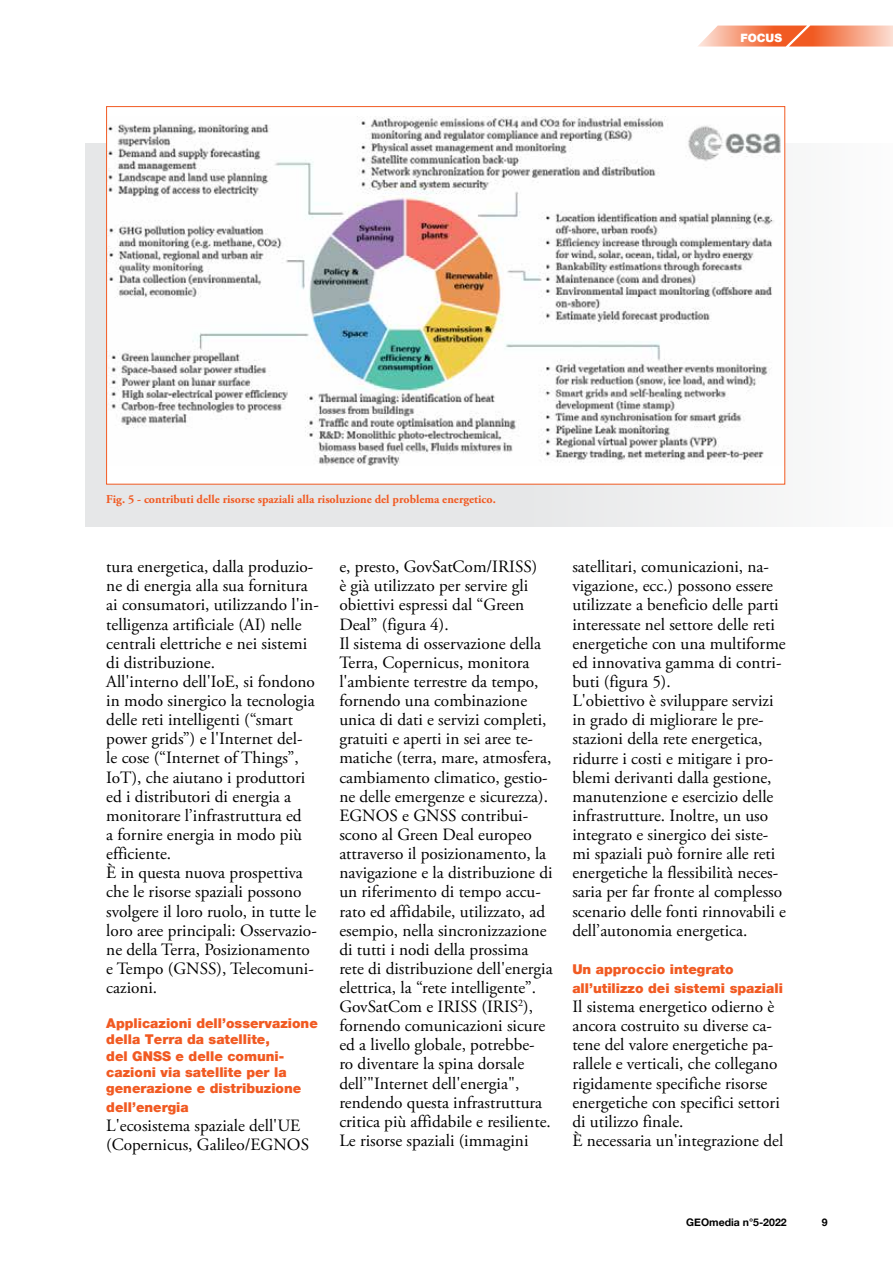
<style>
.page{position:relative;width:893px;height:1263px;background:#fff}
.page>*{position:absolute;margin:0;border:0;box-sizing:border-box;transform-origin:0 0}
.t1{font:17.25px/19.2px "Adobe Garamond Pro";letter-spacing:-.005em;color:#000}
.t2{font:17.25px/19.2px "Adobe Garamond Pro";letter-spacing:-.115em;color:#000}
.t3{font:900 13.5px/16.2px "Helvetica Neue";color:#f15a22}
.t4{font:700 12px "Adobe Garamond Pro";color:#f15a22}
.t5{font:900 11.55px "Helvetica Neue";color:#fff}
.t6{font:700 10.5px "Helvetica Neue";color:#000}
</style>
<div class="page">
<svg style="left:698px;top:26px;width:195px;height:21px;background:#f59875"></svg>
<div style="left:85px;top:144px;width:808px;height:383px;background:linear-gradient(to right,#e1dddc,#f6f3f2)"></div>
<div style="left:107px;top:107px;width:678px;height:377px;background:#fff"></div>
<img style="left:108px;top:117px;width:673px;height:348px">
<p class="t4" style="left:106px;top:492px;width:391px">Fig. 5 - contributi delle risorse spaziali alla risoluzione del problema energetico.</p>
<p class="t5" style="left:740px;top:31px;width:43px">FOCUS</p>
<p class="t1" style="left:106px;top:558px;width:214px">tura energetica, dalla produzio&shy;ne di energia alla sua fornitura ai consumatori, utilizzando l'in&shy;telligenza artificiale (AI) nelle centrali elettriche e nei sistemi di distribuzione.<br>All'interno dell'IoE, si fondono in modo sinergico la tecnologia delle reti intelligenti (“smart power grids”) e l'Internet del-<br>le cose (“Internet of Things”,<br>IoT), che aiutano i produttori ed i distributori di energia a monitorare l’infrastruttura ed<br>a fornire energia in modo più efficiente.<br>È in questa nuova prospettiva che le risorse spaziali possono svolgere il loro ruolo, in tutte le loro aree principali: Osservazio&shy;ne della Terra, Posizionamento e Tempo (GNSS), Telecomuni&shy;cazioni.</p>
<p class="t3" style="left:106px;top:1015px;width:213px">Applicazioni dell’osservazione della Terra da satellite,<br>del GNSS e delle comuni&shy;cazioni via satellite per la generazione e distribuzione</p>
<p class="t3" style="left:106px;top:1099px;width:84px">dell’energia</p>
<p class="t1" style="left:106px;top:1117px;width:204px">L'ecosistema spaziale dell'UE (Copernicus, Galileo/EGNOS</p>
<p class="t1" style="left:339px;top:558px;width:215px">e, presto, GovSatCom/IRISS)<br>è già utilizzato per servire gli obiettivi espressi dal “Green<br>Deal” (figura 4).<br>Il sistema di osservazione della<br>Terra, Copernicus, monitora l'ambiente terrestre da tempo, fornendo una combinazione unica di dati e servizi completi, gratuiti e aperti in sei aree te&shy;matiche (terra, mare, atmosfera, cambiamento climatico, gestio&shy;ne delle emergenze e sicurezza).<br>EGNOS e GNSS contribui&shy;scono al Green Deal europeo attraverso il posizionamento, la navigazione e la distribuzione di un riferimento di tempo accu&shy;rato ed affidabile, utilizzato, ad esempio, nella sincronizzazione di tutti i nodi della prossima rete di distribuzione dell'energia elettrica, la “rete intelligente”.<br>GovSatCom e IRISS (IRIS<sup>2</sup>), fornendo comunicazioni sicure ed a livello globale, potrebbe&shy;ro diventare la spina dorsale dell’"Internet dell'energia", rendendo questa infrastruttura critica più affidabile e resiliente.<br>Le risorse spaziali (immagini</p>
<p class="t2" style="left:572px;top:558px;width:215px">satellitari, comunicazioni, na&shy;vigazione, ecc.) possono essere utilizzate a beneficio delle parti interessate nel settore delle reti energetiche con una multiforme ed innovativa gamma di contri&shy;buti (figura 5).<br>L'obiettivo è sviluppare servizi in grado di migliorare le pre&shy;stazioni della rete energetica, ridurre i costi e mitigare i pro&shy;blemi derivanti dalla gestione, manutenzione e esercizio delle infrastrutture. Inoltre, un uso integrato e sinergico dei siste&shy;mi spaziali può fornire alle reti energetiche la flessibilità neces&shy;saria per far fronte al complesso scenario delle fonti rinnovabili e dell’autonomia energetica.</p>
<p class="t3" style="left:572px;top:959px;width:212px;line-height:19.2px">Un approccio integrato all’utilizzo dei sistemi spaziali</p>
<p class="t1" style="left:572px;top:997px;width:212px">Il sistema energetico odierno è ancora costruito su diverse ca&shy;tene del valore energetiche pa&shy;rallele e verticali, che collegano rigidamente specifiche risorse energetiche con specifici settori di utilizzo finale.<br>È necessaria un'integrazione del</p>
<p class="t6" style="left:686px;top:1214px;width:102px">GEOmedia n°5-2022</p>
<p class="t6" style="left:822px;top:1214px;width:7px">9</p>
</div>
